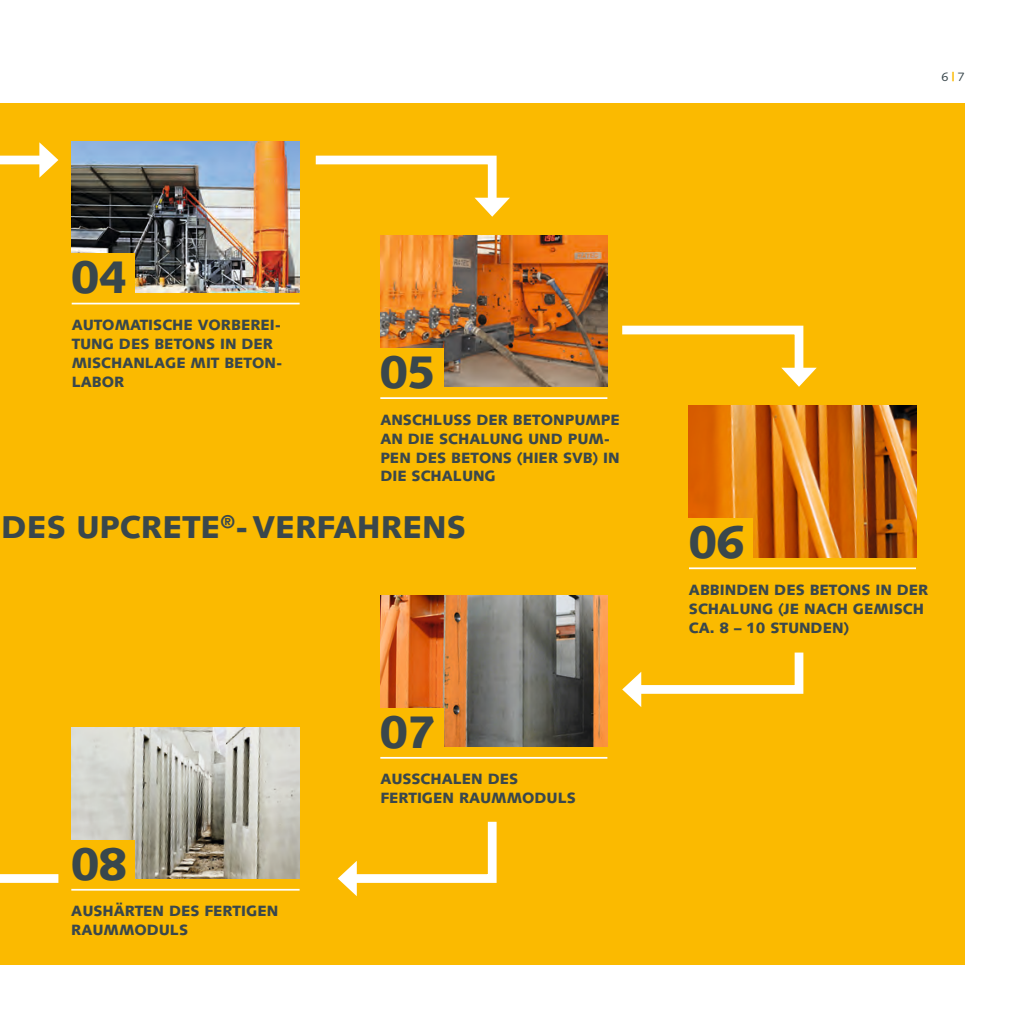
<style>
.page{position:relative;width:1036px;height:1036px;background:#fff}
.page>*{position:absolute;margin:0;border:0;box-sizing:border-box;transform-origin:0 0}
.t1{font:900 45.5px "Syntax LT Std";letter-spacing:-.04em;color:#39474c}
.t2{font:900 31.5px "Syntax LT Std";color:#39474c}
.t3{font:900 14.88px/18.9px "Syntax LT Std";color:#39474c}
.t4{font:12.25px "Syntax LT Std";color:#39474c}
.s1{font-weight:900;color:#fbba00}
</style>
<div class="page">
<div style="left:0;top:103px;width:964px;height:861px;background:#fbba00"></div>
<img style="left:689px;top:406px;width:227px;height:151px">
<img style="left:71px;top:141px;width:228px;height:151px">
<img style="left:380px;top:235px;width:227px;height:152px">
<img style="left:71px;top:727px;width:228px;height:151px">
<img style="left:380px;top:595px;width:227px;height:151px">
<div style="left:70px;top:253px;width:65px;height:40px;background:#fbba00"></div>
<div style="left:379px;top:348px;width:65px;height:40px;background:#fbba00"></div>
<div style="left:688px;top:518px;width:64px;height:40px;background:#fbba00"></div>
<div style="left:379px;top:708px;width:65px;height:39px;background:#fbba00"></div>
<div style="left:70px;top:839px;width:65px;height:40px;background:#fbba00"></div>
<hr style="left:689px;top:567px;width:227px;height:2px;background:#fff">
<hr style="left:72px;top:303px;width:227px;height:1px;background:#fff">
<hr style="left:380px;top:397px;width:227px;height:2px;background:#fff">
<hr style="left:71px;top:888px;width:228px;height:2px;background:#fff">
<hr style="left:380px;top:757px;width:227px;height:1px;background:#fff">
<svg style="left:315px;top:155px;width:195px;height:62px"></svg>
<div style="left:0;top:156px;width:47px;height:8px;background:#fff"></div>
<svg style="left:39px;top:142px;width:19px;height:36px"></svg>
<svg style="left:338px;top:821px;width:159px;height:75px"></svg>
<svg style="left:622px;top:325px;width:194px;height:62px"></svg>
<svg style="left:622px;top:652px;width:182px;height:55px"></svg>
<div style="left:0;top:874px;width:58px;height:8px;background:#fff"></div>
<p class="t4" style="left:941px;top:69px;width:25px">6 <span class="s1">|</span> 7</p>
<h1 class="t1" style="left:70px;top:250px;width:59px">04</h1>
<p class="t3" style="left:72px;top:315px;width:212px">AUTOMATISCHE VORBEREI-<br>TUNG DES BETONS IN DER<br>MISCHANLAGE MIT BETON-<br>LABOR</p>
<h1 class="t1" style="left:379px;top:345px;width:59px">05</h1>
<p class="t3" style="left:380px;top:410px;width:241px">ANSCHLUSS DER BETONPUMPE<br>AN DIE SCHALUNG UND PUM-<br>PEN DES BETONS (HIER SVB) IN<br>DIE SCHALUNG</p>
<h2 class="t2" style="left:1px;top:508px;width:466px">DES UPCRETE<sup>®</sup>- VERFAHRENS</h2>
<h1 class="t1" style="left:379px;top:705px;width:59px">07</h1>
<h1 class="t1" style="left:70px;top:836px;width:59px">08</h1>
<p class="t3" style="left:71px;top:901px;width:208px">AUSHÄRTEN DES FERTIGEN<br>RAUMMODULS</p>
<p class="t3" style="left:380px;top:769px;width:197px">AUSSCHALEN DES<br>FERTIGEN RAUMMODULS</p>
<h1 class="t1" style="left:688px;top:515px;width:59px">06</h1>
<p class="t3" style="left:689px;top:580px;width:241px">ABBINDEN DES BETONS IN DER<br>SCHALUNG (JE NACH GEMISCH<br>CA. 8 – 10 STUNDEN)</p>
</div>
